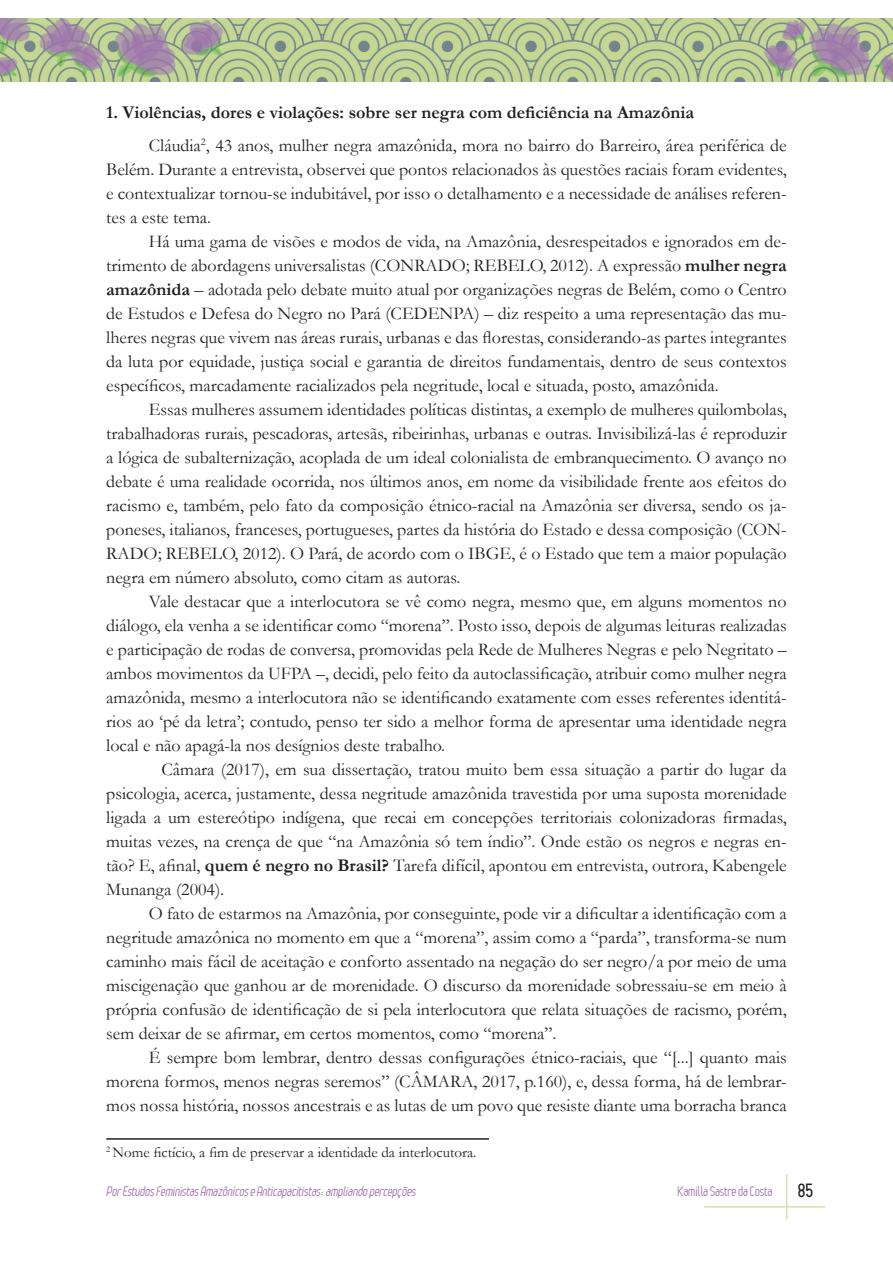
<style>
.page{position:relative;width:893px;height:1263px;background:#fff}
.page>*{position:absolute;margin:0;border:0;box-sizing:border-box;transform-origin:0 0}
.Texto{font:18px/24px "Garamond";color:#231f20;text-align:justify}
.Titulo_2{font:700 18px "Garamond";color:#231f20}
.t1{font:700 18px "Leger";color:#231f20}
.Nota_rodapé{font:15px "Garamond";color:#231f20}
.t2{font:italic 13.5px "Leger";color:#9f73af}
.t3{font:13.5px "Leger";letter-spacing:-.01em;color:#9f73af}
.s1{font-weight:700}
</style>
<div class="page">
<hr style="left:786px;top:1174px;width:1px;height:45px;background:#d2e0ac">
<hr style="left:704px;top:1206px;width:121px;height:1px;background:#d2e0ac">
<img style="left:0;top:18px;width:893px;height:64px">
<hr style="left:106px;top:1138px;width:383px;height:2px;background:#231f20">
<p class="Titulo_2" style="left:106px;top:100px;width:589px">1. Violências, dores e violações: sobre ser negra com deficiência na Amazônia</p>
<p class="Texto" style="left:106px;top:132px;width:682px;text-indent:43px">Cláudia<sup>2</sup>, 43 anos, mulher negra amazônida, mora no bairro do Barreiro, área periférica de Belém. Durante a entrevista, observei que pontos relacionados às questões raciais foram evidentes, e contextualizar tornou-se indubitável, por isso o detalhamento e a necessidade de análises referen&shy;tes a este tema.</p>
<p class="Texto" style="left:106px;top:228px;width:682px;text-indent:43px">Há uma gama de visões e modos de vida, na Amazônia, desrespeitados e ignorados em de&shy;trimento de abordagens universalistas (CONRADO; REBELO, 2012). A expressão <span class="s1">mulher negra amazônida</span> – adotada pelo debate muito atual por organizações negras de Belém, como o Centro de Estudos e Defesa do Negro no Pará (CEDENPA) – diz respeito a uma representação das mu&shy;lheres negras que vivem nas áreas rurais, urbanas e das florestas, considerando-as partes integrantes da luta por equidade, justiça social e garantia de direitos fundamentais, dentro de seus contextos específicos, marcadamente racializados pela negritude, local e situada, posto, amazônida.</p>
<p class="Texto" style="left:106px;top:396px;width:682px;text-indent:43px">Essas mulheres assumem identidades políticas distintas, a exemplo de mulheres quilombolas, trabalhadoras rurais, pescadoras, artesãs, ribeirinhas, urbanas e outras. Invisibilizá-las é reproduzir a lógica de subalternização, acoplada de um ideal colonialista de embranquecimento. O avanço no debate é uma realidade ocorrida, nos últimos anos, em nome da visibilidade frente aos efeitos do racismo e, também, pelo fato da composição étnico-racial na Amazônia ser diversa, sendo os ja&shy;poneses, italianos, franceses, portugueses, partes da história do Estado e dessa composição (CON-RADO; REBELO, 2012). O Pará, de acordo com o IBGE, é o Estado que tem a maior população negra em número absoluto, como citam as autoras.</p>
<p class="Texto" style="left:106px;top:588px;width:682px;text-indent:43px">Vale destacar que a interlocutora se vê como negra, mesmo que, em alguns momentos no diálogo, ela venha a se identificar como “morena”. Posto isso, depois de algumas leituras realizadas e participação de rodas de conversa, promovidas pela Rede de Mulheres Negras e pelo Negritato – ambos movimentos da UFPA –, decidi, pelo feito da autoclassificação, atribuir como mulher negra amazônida, mesmo a interlocutora não se identificando exatamente com esses referentes identitá&shy;rios ao ‘pé da letra’; contudo, penso ter sido a melhor forma de apresentar uma identidade negra local e não apagá-la nos desígnios deste trabalho.</p>
<p class="Texto" style="left:106px;top:756px;width:682px;text-indent:55px">Câmara (2017), em sua dissertação, tratou muito bem essa situação a partir do lugar da psicologia, acerca, justamente, dessa negritude amazônida travestida por uma suposta morenidade ligada a um estereótipo indígena, que recai em concepções territoriais colonizadoras firmadas, muitas vezes, na crença de que “na Amazônia só tem índio”. Onde estão os negros e negras en&shy;tão? E, afinal, <span class="s1">quem é negro no Brasil?</span> Tarefa difícil, apontou em entrevista, outrora, Kabengele Munanga (2004).</p>
<p class="Texto" style="left:106px;top:900px;width:682px;text-indent:43px">O fato de estarmos na Amazônia, por conseguinte, pode vir a dificultar a identificação com a negritude amazônica no momento em que a “morena”, assim como a “parda”, transforma-se num caminho mais fácil de aceitação e conforto assentado na negação do ser negro/a por meio de uma miscigenação que ganhou ar de morenidade. O discurso da morenidade sobressaiu-se em meio à própria confusão de identificação de si pela interlocutora que relata situações de racismo, porém, sem deixar de se afirmar, em certos momentos, como “morena”.</p>
<p class="Texto" style="left:106px;top:1044px;width:682px;text-indent:43px">É sempre bom lembrar, dentro dessas configurações étnico-raciais, que “[...] quanto mais morena formos, menos negras seremos” (CÂMARA, 2017, p.160), e, dessa forma, há de lembrar&shy;mos nossa história, nossos ancestrais e as lutas de um povo que resiste diante uma borracha branca</p>
<p class="Nota_rodapé" style="left:106px;top:1142px;width:372px"><sup>2</sup> Nome fictício, a fim de preservar a identidade da interlocutora.</p>
<p class="t2" style="left:106px;top:1183px;width:313px">PorEstudosFeministasAmazônicoseAnticapacitistas:ampliandopercepções</p>
<p class="t3" style="left:677px;top:1183px;width:97px">Kamilla Sastre da Costa</p>
<p class="t1" style="left:798px;top:1180px;width:17px">85</p>
</div>
